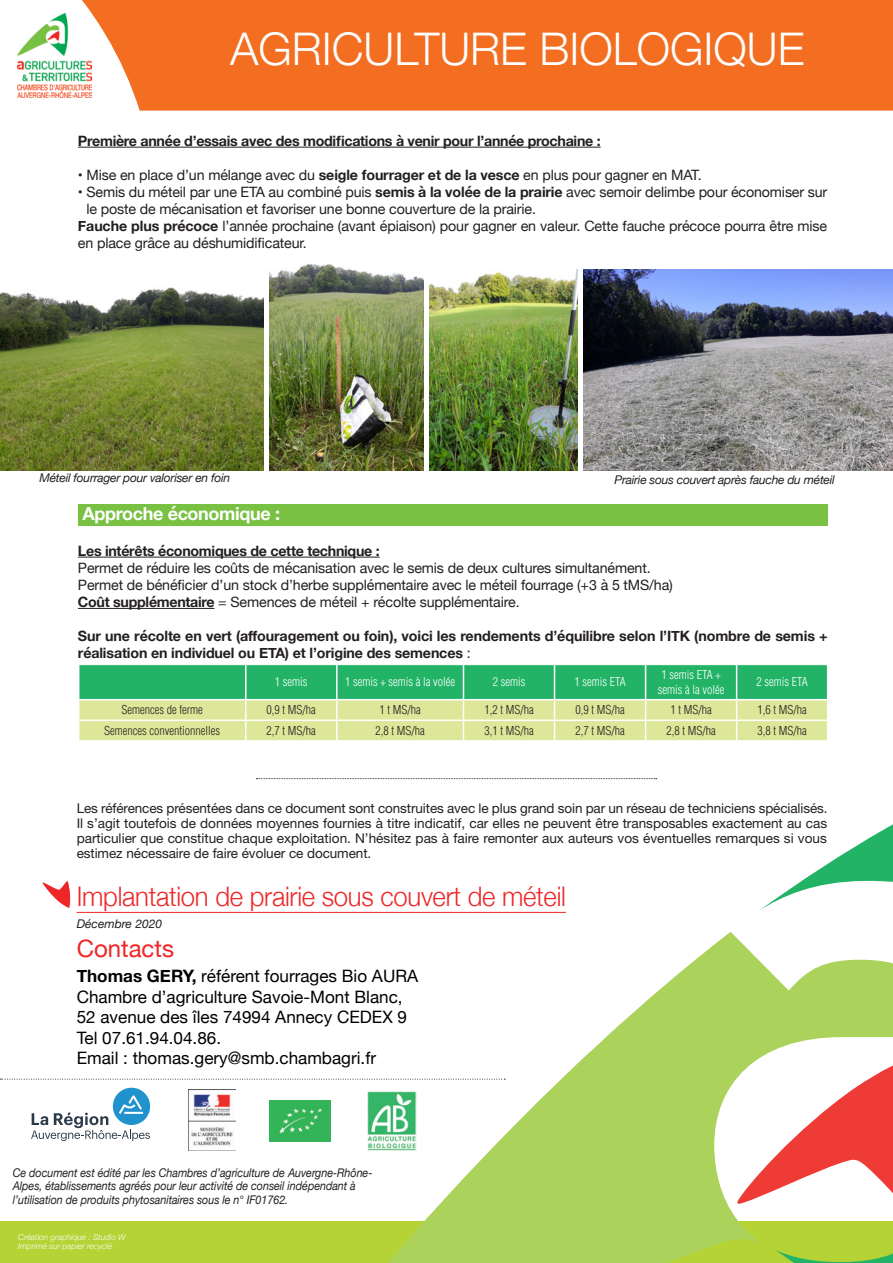
<style>
.page{position:relative;width:893px;height:1263px;background:#fff}
.page>*{position:absolute;margin:0;border:0;box-sizing:border-box;transform-origin:0 0}
.t1{font:300 45px "Helvetica Neue";color:#fff}
.t2{font:300 27px "Helvetica Neue";letter-spacing:-.01em;color:#ee2628;scale:.95 1}
.t3{font:24px "Helvetica Neue";color:#ee2628}
.t4{font:700 18px "Helvetica Neue";letter-spacing:-.02em;color:#fff}
.t5{font:17.1px "Helvetica Neue";color:#000}
.t6{font:14.25px/17.1px "Helvetica Neue";letter-spacing:-.01em;color:#231f20}
.t7{font:700 14.25px/17.1px "Helvetica Neue";letter-spacing:-.01em;color:#231f20}
.t8{font:13.5px/15px "Helvetica Neue LT Std";letter-spacing:-.005em;color:#231f20;text-align:justify}
.t9{font:italic 12px/13.5px "Helvetica Neue";letter-spacing:-.005em;color:#231f20;scale:.9 1}
.t10{font:300 condensed 12px "Helvetica LT Std";color:#231f20}
.t11{font:italic 12px "Helvetica Neue";letter-spacing:-.005em;color:#231f20}
.t12{font:300 condensed 12px/14.4px "Helvetica LT Std";color:#fff;text-align:center}
.t13{font:italic 300 8.25px "Helvetica Neue";color:#fff}
.s1{font-weight:700}
.s2{font-weight:400}
</style>
<div class="page">
<img style="left:18px;top:18px;width:36px;height:79px">
<svg style="left:54px;top:0;width:839px;height:111px;background:#f2772f"></svg>
<hr style="left:77px;top:912px;width:489px;height:1px;background:#ee2628">
<svg style="left:43px;top:881px;width:27px;height:27px"></svg>
<img style="left:188px;top:1089px;width:47px;height:61px">
<svg style="left:31px;top:1088px;width:119px;height:53px"></svg>
<svg style="left:0;top:1079px;width:253px;height:1px"></svg>
<div style="left:0;top:1222px;width:893px;height:41px;background:#b5d334"></div>
<svg style="left:759px;top:824px;width:134px;height:87px"></svg>
<svg style="left:254px;top:932px;width:639px;height:331px"></svg>
<svg style="left:256px;top:778px;width:401px;height:1px"></svg>
<hr style="left:78px;top:147px;width:523px;height:1px;background:#231f20">
<div style="left:78px;top:504px;width:749px;height:21px;background:#79c142"></div>
<hr style="left:78px;top:557px;width:302px;height:1px;background:#231f20">
<hr style="left:78px;top:608px;width:136px;height:1px;background:#231f20">
<svg style="left:79px;top:665px;width:749px;height:75px;background:#8cd188"></svg>
<img style="left:583px;top:270px;width:310px;height:201px">
<img style="left:429px;top:270px;width:149px;height:201px">
<img style="left:0;top:287px;width:263px;height:184px">
<img style="left:269px;top:264px;width:155px;height:207px">
<p class="t1" style="left:230px;top:13px;width:576px">AGRICULTURE BIOLOGIQUE</p>
<p class="t7" style="left:78px;top:132px;width:524px">Première année d’essais avec des modifications à venir pour l’année prochaine :</p>
<p class="t6" style="left:78px;top:167px;width:625px">• Mise en place d’un mélange avec du <span class="s1">seigle fourrager et de la vesce</span> en plus pour gagner en MAT.</p>
<p class="t6" style="left:86px;top:184px;width:742px;text-indent:-9px">• Semis du méteil par une ETA au combiné puis <span class="s1">semis à la volée de la prairie</span> avec semoir delimbe pour économiser sur le poste de mécanisation et favoriser une bonne couverture de la prairie.</p>
<p class="t6" style="left:78px;top:218px;width:751px"><span class="s1">Fauche plus précoce</span> l’année prochaine (avant épiaison) pour gagner en valeur. Cette fauche précoce pourra être mise en place grâce au déshumidificateur.</p>
<p class="t11" style="left:40px;top:469px;width:192px">Méteil fourrager pour valoriser en foin</p>
<p class="t11" style="left:614px;top:471px;width:222px">Prairie sous couvert après fauche du méteil</p>
<p class="t4" style="left:83px;top:499px;width:199px">Approche économique :</p>
<p class="t7" style="left:78px;top:542px;width:303px">Les intérêts économiques de cette technique :</p>
<p class="t6" style="left:78px;top:560px;width:574px">Permet de réduire les coûts de mécanisation avec le semis de deux cultures simultanément.</p>
<p class="t6" style="left:78px;top:577px;width:596px">Permet de bénéficier d’un stock d’herbe supplémentaire avec le méteil fourrage (+3 à 5 tMS/ha)</p>
<p class="t6" style="left:78px;top:594px;width:443px"><span class="s1">Coût supplémentaire</span> = Semences de méteil + récolte supplémentaire.</p>
<p class="t7" style="left:78px;top:628px;width:751px">Sur une récolte en vert (affouragement ou foin), voici les rendements d’équilibre selon l’ITK (nombre de semis + réalisation en individuel ou ETA) et l’origine des semences <span class="s2">:</span></p>
<p class="t12" style="left:275px;top:675px;width:34px">1 semis</p>
<p class="t12" style="left:345px;top:675px;width:111px">1 semis + semis à la volée</p>
<p class="t12" style="left:493px;top:675px;width:34px">2 semis</p>
<p class="t12" style="left:574px;top:675px;width:53px">1 semis ETA</p>
<p class="t12" style="left:658px;top:668px;width:68px">1 semis ETA + semis à la volée</p>
<p class="t12" style="left:756px;top:675px;width:53px">2 semis ETA</p>
<p class="t10" style="left:122px;top:702px;width:83px">Semences de ferme</p>
<p class="t10" style="left:267px;top:702px;width:51px">0,9 t MS/ha</p>
<p class="t10" style="left:379px;top:702px;width:43px">1 t MS/ha</p>
<p class="t10" style="left:484px;top:702px;width:51px">1,2 t MS/ha</p>
<p class="t10" style="left:575px;top:702px;width:51px">0,9 t MS/ha</p>
<p class="t10" style="left:670px;top:702px;width:43px">1 t MS/ha</p>
<p class="t10" style="left:757px;top:702px;width:51px">1,6 t MS/ha</p>
<p class="t10" style="left:104px;top:723px;width:117px">Semences conventionnelles</p>
<p class="t10" style="left:267px;top:723px;width:51px">2,7 t MS/ha</p>
<p class="t10" style="left:375px;top:723px;width:51px">2,8 t MS/ha</p>
<p class="t10" style="left:484px;top:723px;width:51px">3,1 t MS/ha</p>
<p class="t10" style="left:575px;top:723px;width:51px">2,7 t MS/ha</p>
<p class="t10" style="left:666px;top:723px;width:51px">2,8 t MS/ha</p>
<p class="t10" style="left:757px;top:723px;width:51px">3,8 t MS/ha</p>
<p class="t8" style="left:77px;top:800px;width:752px">Les références présentées dans ce document sont construites avec le plus grand soin par un réseau de techniciens spécialisés.<br>Il s’agit toutefois de données moyennes fournies à titre indicatif, car elles ne peuvent être transposables exactement au cas particulier que constitue chaque exploitation. N’hésitez pas à faire remonter aux auteurs vos éventuelles remarques si vous estimez nécessaire de faire évoluer ce document.</p>
<p class="t2" style="left:77px;top:875px;width:516px">Implantation de prairie sous couvert de méteil</p>
<p class="t11" style="left:77px;top:915px;width:87px">Décembre 2020</p>
<p class="t3" style="left:77px;top:931px;width:99px">Contacts</p>
<p class="t5" style="left:77px;top:963px;width:343px"><span class="s1">Thomas GERY,</span> référent fourrages Bio AURA</p>
<p class="t5" style="left:77px;top:984px;width:327px">Chambre d’agriculture Savoie-Mont Blanc,</p>
<p class="t5" style="left:77px;top:1004px;width:332px">52 avenue des îles 74994 Annecy CEDEX 9</p>
<p class="t5" style="left:77px;top:1025px;width:146px">Tel 07.61.94.04.86.</p>
<p class="t5" style="left:77px;top:1046px;width:301px">Email : thomas.gery@smb.chambagri.fr</p>
<p class="t9" style="left:13px;top:1166px;width:401px">Ce document est édité par les Chambres d’agriculture de Auvergne-Rhône-<br>Alpes, établissements agréés pour leur activité de conseil indépendant à l’utilisation de produits phytosanitaires sous le n° IF01762.</p>
<p class="t13" style="left:18px;top:1231px;width:109px">Création graphique : Studio W</p>
<p class="t13" style="left:18px;top:1240px;width:95px">Imprimé sur papier recyclé</p>
</div>
